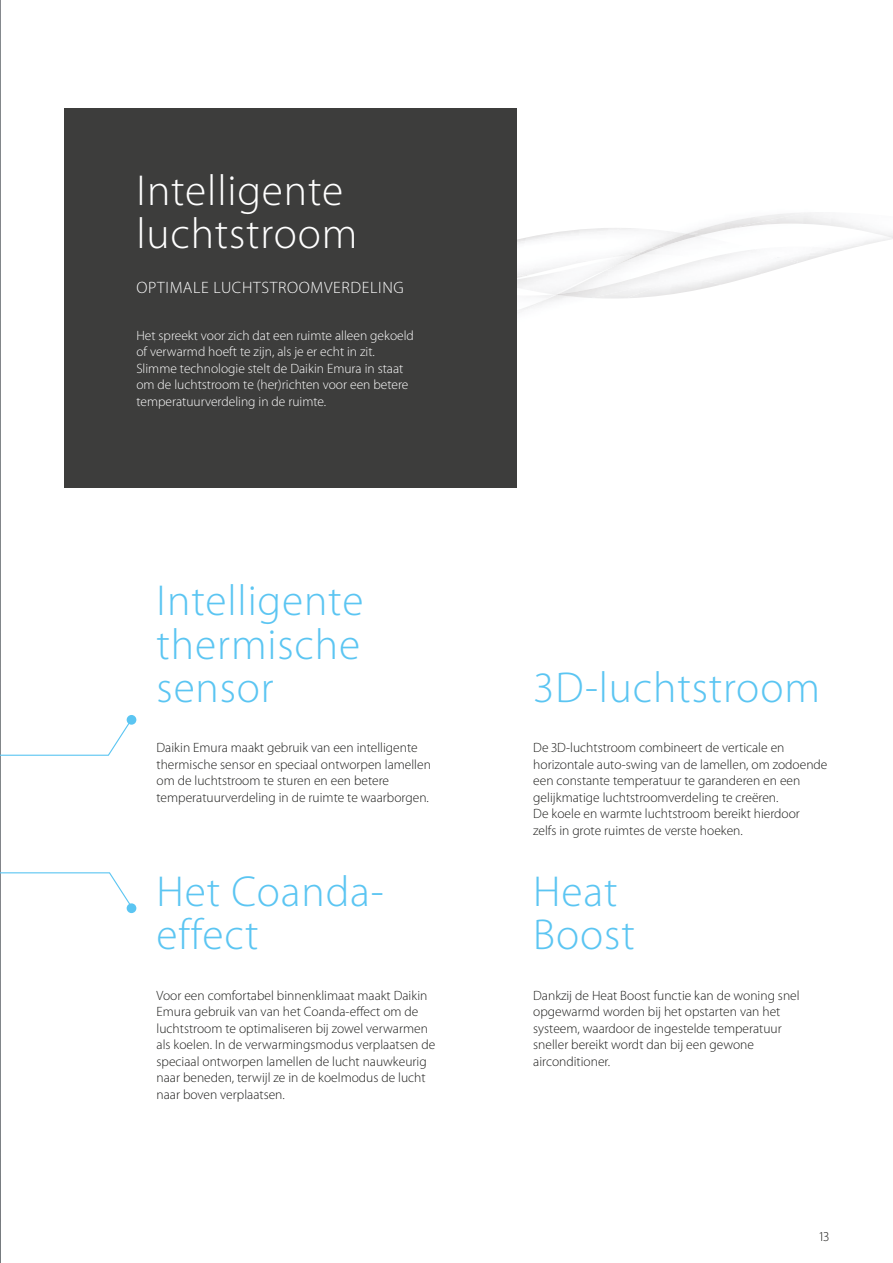
<style>
.page{position:relative;width:893px;height:1263px;background:#fff}
.page>*{position:absolute;margin:0;border:0;box-sizing:border-box;transform-origin:0 0}
.t1{font:300 43.5px/43.5px "Myriad Pro";letter-spacing:.02em;color:#5bc5f2}
.t2{font:300 43.5px/43.5px "Myriad Pro";letter-spacing:.02em;color:#fff}
.t3{font:300 16.5px "Myriad Pro";letter-spacing:.04em;color:#fff}
.t4{font:300 13.5px/16.5px "Myriad Pro";color:#1d1d1b}
.t5{font:300 13.5px/16.5px "Myriad Pro";color:#fff}
</style>
<div class="page">
<img style="left:613px;top:254px;width:28px;height:4px">
<img style="left:624px;top:250px;width:17px;height:6px">
<img style="left:636px;top:249px;width:21px;height:6px">
<img style="left:516px;top:300px;width:28px;height:13px">
<img style="left:516px;top:281px;width:41px;height:13px">
<img style="left:606px;top:258px;width:35px;height:15px">
<svg style="left:605px;top:262px;width:18px;height:8px"></svg>
<img style="left:516px;top:249px;width:34px;height:32px">
<img style="left:516px;top:274px;width:16px;height:6px">
<img style="left:517px;top:257px;width:68px;height:19px">
<svg style="left:516px;top:200px;width:377px;height:49px"></svg>
<img style="left:685px;top:277px;width:25px;height:1px">
<img style="left:754px;top:248px;width:92px;height:9px">
<img style="left:557px;top:273px;width:125px;height:25px">
<img style="left:652px;top:259px;width:81px;height:18px">
<img style="left:761px;top:247px;width:73px;height:9px">
<img style="left:786px;top:257px;width:14px;height:6px">
<img style="left:735px;top:258px;width:62px;height:16px">
<img style="left:704px;top:249px;width:74px;height:16px">
<div style="left:64px;top:109px;width:452px;height:379px;background:#3d3d3c"></div>
<img style="left:0;top:0;width:1px;height:1263px">
<svg style="left:0;top:718px;width:130px;height:38px"></svg>
<div style="left:127px;top:715px;width:9px;height:10px;background:#5bc5f2;border-radius:50%"></div>
<svg style="left:0;top:775px;width:134px;height:134px"></svg>
<div style="left:127px;top:903px;width:9px;height:10px;background:#5bc5f2;border-radius:50%"></div>
<h1 class="t2" style="left:136px;top:168px;width:223px">Intelligente luchtstroom</h1>
<p class="t3" style="left:137px;top:277px;width:269px">OPTIMALE LUCHTSTROOMVERDELING</p>
<p class="t5" style="left:136px;top:327px;width:279px">Het spreekt voor zich dat een ruimte alleen gekoeld of verwarmd hoeft te zijn, als je er echt in zit.<br>Slimme technologie stelt de Daikin Emura in staat om de luchtstroom te (her)richten voor een betere temperatuurverdeling in de ruimte.</p>
<h1 class="t1" style="left:157px;top:578px;width:208px;text-align:justify">Intelligente thermische sensor</h1>
<p class="t4" style="left:157px;top:739px;width:276px">Daikin Emura maakt gebruik van een intelligente thermische sensor en speciaal ontworpen lamellen om de luchtstroom te sturen en een betere temperatuurverdeling in de ruimte te waarborgen.</p>
<h1 class="t1" style="left:157px;top:869px;width:229px">Het Coanda&shy;effect</h1>
<p class="t4" style="left:157px;top:987px;width:280px">Voor een comfortabel binnenklimaat maakt Daikin Emura gebruik van van het Coanda-effect om de luchtstroom te optimaliseren bij zowel verwarmen als koelen. In de verwarmingsmodus verplaatsen de speciaal ontworpen lamellen de lucht nauwkeurig naar beneden, terwijl ze in de koelmodus de lucht naar boven verplaatsen.</p>
<h1 class="t1" style="left:533px;top:665px;width:288px">3D-luchtstroom</h1>
<p class="t4" style="left:533px;top:739px;width:296px">De 3D-luchtstroom combineert de verticale en horizontale auto-swing van de lamellen, om zodoende een constante temperatuur te garanderen en een gelijkmatige luchtstroomverdeling te creëren.<br>De koele en warmte luchtstroom bereikt hierdoor<br>zelfs in grote ruimtes de verste hoeken.</p>
<h1 class="t1" style="left:533px;top:869px;width:103px">Heat<br>Boost</h1>
<p class="t4" style="left:533px;top:987px;width:268px">Dankzij de Heat Boost functie kan de woning snel opgewarmd worden bij het opstarten van het systeem, waardoor de ingestelde temperatuur sneller bereikt wordt dan bij een gewone airconditioner.</p>
<p class="t4" style="left:820px;top:1228px;width:11px">13</p>
</div>
